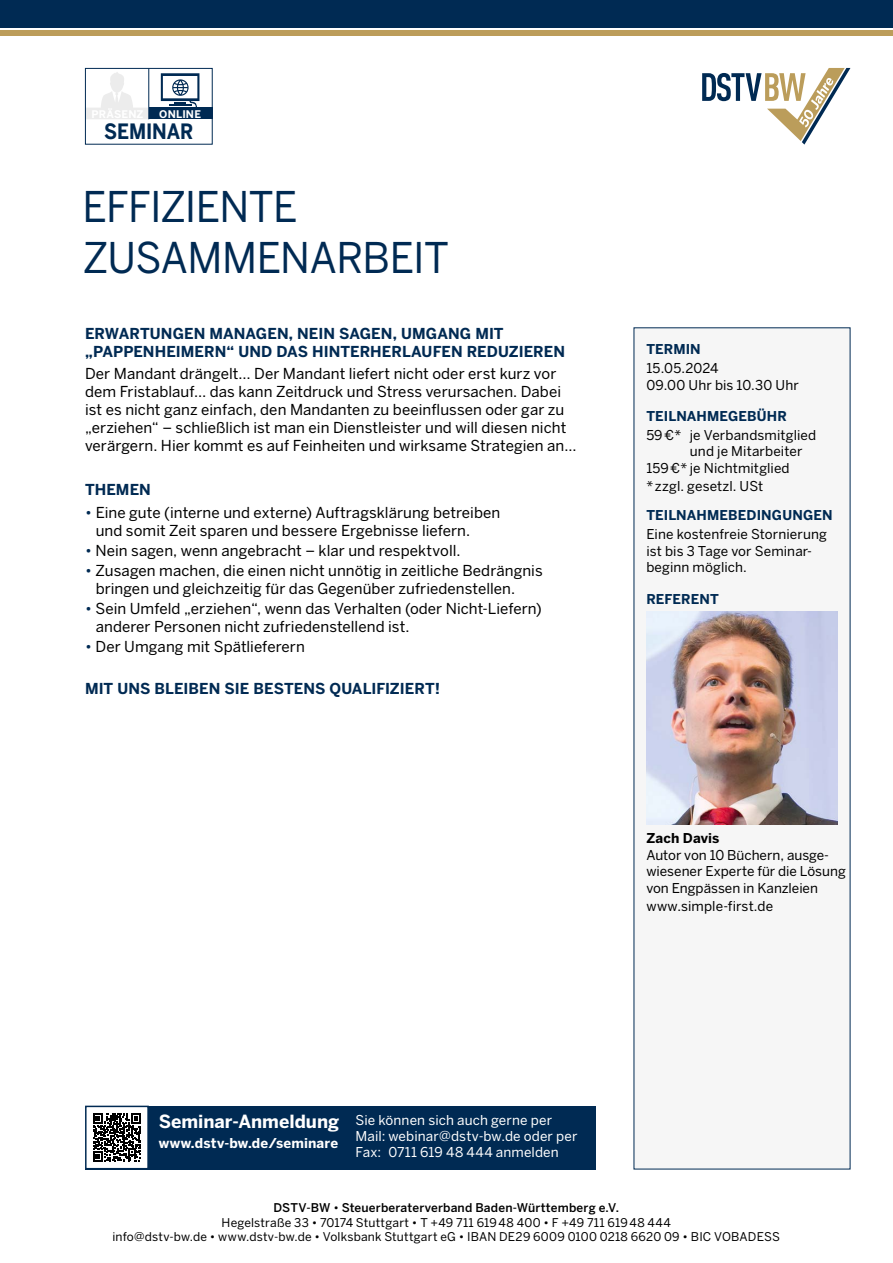
<style>
.page{position:relative;width:893px;height:1263px;background:#fff}
.page>*{position:absolute;margin:0;border:0;box-sizing:border-box;transform-origin:0 0}
.t1{font:42px/50.4px "Benton Sans";letter-spacing:-.015em;color:#002a53;scale:.95 1}
.t2{font:700 21px "Benton Sans";letter-spacing:-.005em;color:#002a53;scale:.9 1}
.t3{font:700 18px "Benton Sans";color:#fff}
.t4{font:15px/18px "Benton Sans";letter-spacing:.005em;color:#000}
.t5{font:700 15px/18px "Benton Sans";letter-spacing:.005em;color:#002a53}
.t6{font:13.5px/16.5px "Benton Sans";letter-spacing:.005em;color:#000}
.t7{font:13.5px/16.2px "Benton Sans";letter-spacing:.01em;color:#fff}
.t8{font:700 13.5px "Benton Sans";letter-spacing:.01em;color:#002a53}
.t9{font:700 13.5px "Benton Sans";letter-spacing:.01em;color:#fff}
.t10{font:700 13.5px "Benton Sans";letter-spacing:.01em;color:#000}
.t11{font:12px/14.4px "Benton Sans";letter-spacing:.015em;color:#000;text-align:center}
.t12{font:700 10.5px "Benton Sans";letter-spacing:.02em;color:#fff}
.s1{color:#002a53}
.s2{font-weight:500}
</style>
<div class="page">
<div style="left:0;top:31px;width:893px;height:5px;background:#bc9d5a"></div>
<div style="left:0;top:0;width:893px;height:28px;background:#002a53"></div>
<svg style="left:702px;top:68px;width:148px;height:77px"></svg>
<svg style="left:87px;top:72px;width:61px;height:47px"></svg>
<div style="left:149px;top:108px;width:64px;height:11px;background:#002a53"></div>
<hr style="left:148px;top:68px;width:1px;height:51px;background:#002a53">
<svg style="left:161px;top:73px;width:38px;height:34px"></svg>
<div style="left:85px;top:68px;width:128px;height:77px;border:1px solid #002a53"></div>
<div style="left:634px;top:327px;width:216px;height:842px;background:#f6f6f6"></div>
<img style="left:646px;top:611px;width:192px;height:213px">
<div style="left:85px;top:1106px;width:510px;height:63px;background:#002a53"></div>
<div style="left:86px;top:1106px;width:62px;height:63px;background:#fff"></div>
<svg style="left:93px;top:1113px;width:48px;height:49px"></svg>
<div style="left:85px;top:1106px;width:64px;height:63px;border:2px solid #002a53"></div>
<p class="t12" style="left:159px;top:108px;width:43px">ONLINE</p>
<h2 class="t2" style="left:104px;top:119px;width:101px">SEMINAR</h2>
<h1 class="t1" style="left:83px;top:181px;width:387px">EFFIZIENTE<br>ZUSAMMENARBEIT</h1>
<p class="t5" style="left:85px;top:324px;width:482px">ERWARTUNGEN MANAGEN, NEIN SAGEN, UMGANG MIT „PAPPENHEIMERN“ UND DAS HINTERHERLAUFEN REDUZIEREN</p>
<p class="t4" style="left:85px;top:364px;width:493px">Der Mandant drängelt… Der Mandant liefert nicht oder erst kurz vor dem Fristablauf… das kann Zeitdruck und Stress verursachen. Dabei ist es nicht ganz einfach, den Mandanten zu beeinflussen oder gar zu „erziehen“ – schließlich ist man ein Dienstleister und will diesen nicht verärgern. Hier kommt es auf Feinheiten und wirksame Strategien an...</p>
<p class="t5" style="left:85px;top:481px;width:67px">THEMEN</p>
<p class="t4" style="left:96px;top:503px;width:406px;text-indent:-11px"><span class="s1">•</span> Eine gute (interne und externe) Auftragsklärung betreiben und somit Zeit sparen und bessere Ergebnisse liefern.</p>
<p class="t4" style="left:85px;top:541px;width:377px"><span class="s1">•</span> Nein sagen, wenn angebracht – klar und respektvoll.</p>
<p class="t4" style="left:96px;top:561px;width:448px;text-indent:-11px"><span class="s1">•</span> Zusagen machen, die einen nicht unnötig in zeitliche Bedrängnis bringen und gleichzeitig für das Gegenüber zufriedenstellen.</p>
<p class="t4" style="left:96px;top:599px;width:448px;text-indent:-11px"><span class="s1">•</span> Sein Umfeld „erziehen“, wenn das Verhalten (oder Nicht-Liefern) anderer Personen nicht zufriedenstellend ist.</p>
<p class="t4" style="left:85px;top:637px;width:221px"><span class="s1">•</span> Der Umgang mit Spätlieferern</p>
<p class="t5" style="left:85px;top:680px;width:357px">MIT UNS BLEIBEN SIE BESTENS QUALIFIZIERT!</p>
<p class="t8" style="left:646px;top:341px;width:56px">TERMIN</p>
<p class="t6" style="left:646px;top:360px;width:154px">15.05.2024<br>09.00 Uhr bis 10.30 Uhr</p>
<p class="t8" style="left:646px;top:408px;width:142px">TEILNAHMEGEBÜHR</p>
<p class="t6" style="left:646px;top:426px;width:171px">59€* je Verbandsmitglied</p>
<p class="t6" style="left:690px;top:443px;width:114px">und je Mitarbeiter</p>
<p class="t6" style="left:646px;top:459px;width:145px">159€* je Nichtmitglied</p>
<p class="t6" style="left:646px;top:478px;width:118px">*zzgl. gesetzl. USt</p>
<p class="t8" style="left:646px;top:507px;width:188px">TEILNAHMEBEDINGUNGEN</p>
<p class="t6" style="left:646px;top:526px;width:182px">Eine kostenfreie Stornierung ist bis 3 Tage vor Seminar&shy;beginn möglich.</p>
<p class="t8" style="left:646px;top:590px;width:74px">REFERENT</p>
<p class="t10" style="left:646px;top:830px;width:75px">Zach Davis</p>
<p class="t6" style="left:646px;top:846px;width:201px">Autor von 10 Büchern, ausge&shy;wiesener Experte für die Lösung von Engpässen in Kanzleien</p>
<p class="t6" style="left:646px;top:898px;width:128px">www.simple-first.de</p>
<p class="t3" style="left:159px;top:1110px;width:182px">Seminar-Anmeldung</p>
<p class="t9" style="left:159px;top:1135px;width:181px">www.dstv-bw.de/seminare</p>
<p class="t7" style="left:355px;top:1111px;width:223px">Sie können sich auch gerne per<br>Mail: webinar@dstv-bw.de oder per<br>Fax: 0711 619 48 444 anmelden</p>
<p class="t11" style="left:112px;top:1200px;width:669px"><span class="s2">DSTV-BW</span> • <span class="s2">Steuerberaterverband Baden-Württemberg e.V.<br></span>Hegelstraße 33 • 70174 Stuttgart • T +49 711 61948 400 • F +49 711 61948 444<br>info@dstv-bw.de • www.dstv-bw.de • Volksbank Stuttgart eG • IBAN DE29 6009 0100 0218 6620 09 • BIC VOBADESS</p>
</div>
